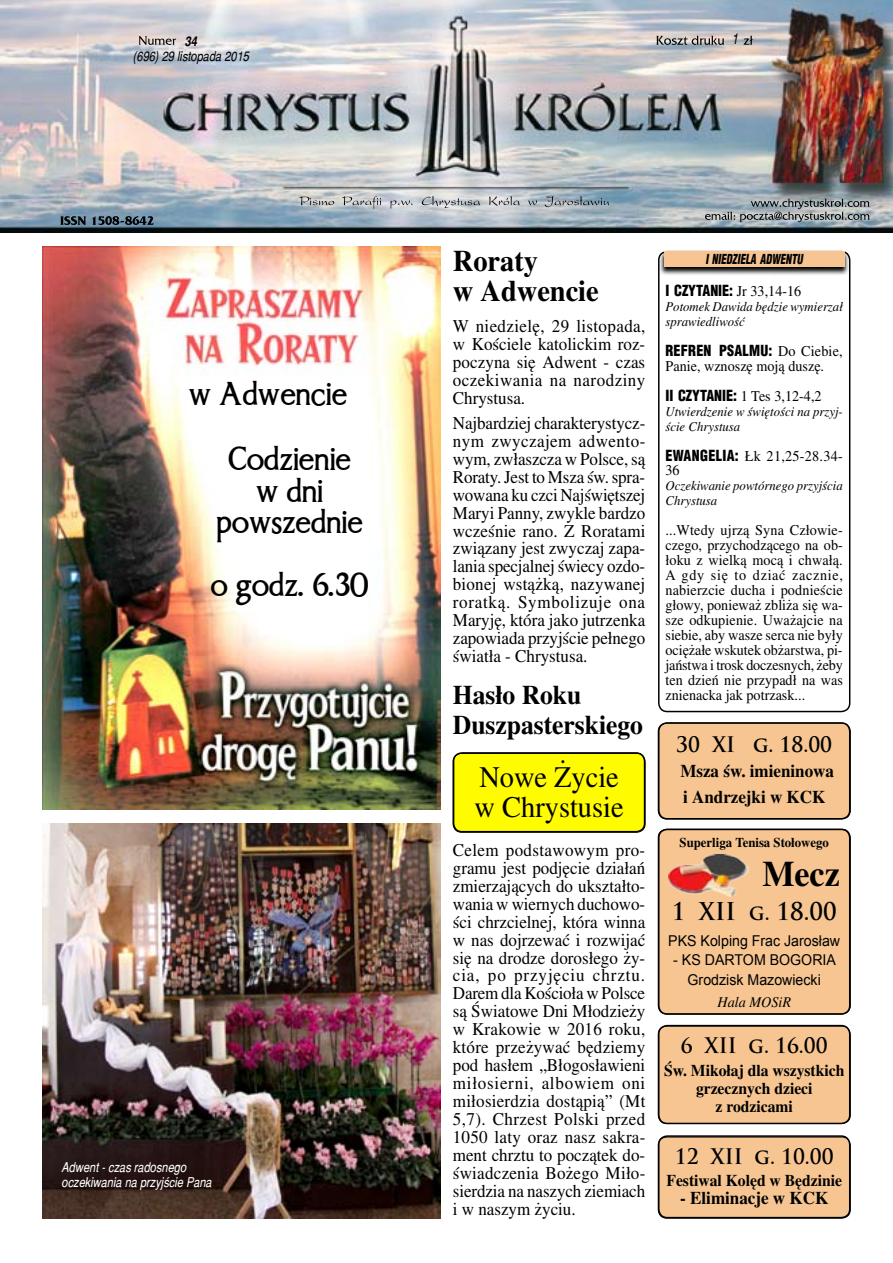
<style>
.page{position:relative;width:893px;height:1263px;background:#fff}
.page>*{position:absolute;margin:0;border:0;box-sizing:border-box;transform-origin:0 0}
.t1{font:700 35.85px "Toronto";color:#000;scale:.95 1}
.t2{font:700 32.85px/65.4px "EFN Dustin";color:#000;text-align:right;scale:.95 1}
.t3{font:29.85px/29.8px "Toronto";color:#000;scale:.95 1}
.t4{font:700 29.85px/29.8px "Toronto";color:#000;scale:.95 1}
.t5{font:700 26.85px/29.8px "Toronto";color:#000;scale:.95 1}
.t6{font:700 23.85px "Trajan Pro";color:#000;scale:.95 1}
.t7{font:700 20.85px "Trajan Pro";color:#000;scale:.95 1}
.t8{font:18px/18px "Toronto";color:#000;text-align:justify;scale:.95 1}
.t9{font:700 18px/25.3px "Toronto";color:#000;scale:.95 1}
.t10{font:700 16.5px/18px "Toronto";color:#000;text-align:center;scale:.95 1}
.t11{font:15px/15px "Toronto";color:#000;scale:.95 1}
.t12{font:15px/19.4px "Arial";color:#000;text-align:center;scale:.95 1}
.t13{font:900 15px "Switzerland Cond";letter-spacing:.015em;color:#000;scale:.95 1}
.t14{font:15px/15px "Toronto";letter-spacing:.02em;color:#000;scale:.95 1}
.t15{font:italic 15px "Toronto";color:#000;scale:.95 1}
.t16{font:italic 15px "Switzerland Narrow";color:#000}
.t17{font:italic 13.5px/15px "Toronto";color:#000;scale:.95 1}
.t18{font:italic 13.5px/15px "Switzerland Narrow";color:#fff}
.t19{font:700 13.5px "Toronto";color:#000;scale:.95 1}
.t20{font:italic 13.5px "Switzerland Narrow";color:#000}
.t21{font:italic 900 13.5px "Switzerland Cond";color:#000;scale:.8 1}
.t22{font:italic 700 13.5px "Switzerland Narrow";color:#000}
.s1{font-family:"Toronto";font-weight:400}
.s2{font-family:"Switzerland Cond";font-weight:900}
.s3{font-size:20.85px}
</style>
<div class="page">
<div style="left:453px;top:753px;width:192px;height:79px;background:#fffc00;border-radius:9px"></div>
<img style="left:0;top:0;width:893px;height:233px">
<svg style="left:60px;top:216px;width:94px;height:9px"></svg>
<svg style="left:705px;top:199px;width:165px;height:23px;background:#90999d"></svg>
<svg style="left:300px;top:196px;width:309px;height:13px;background:#afb6bb"></svg>
<svg style="left:139px;top:36px;width:37px;height:9px"></svg>
<svg style="left:656px;top:36px;width:96px;height:9px"></svg>
<div style="left:658px;top:251px;width:192px;height:461px;border:1px solid #000;border-radius:9px"></div>
<svg style="left:659px;top:251px;width:192px;height:34px"></svg>
<div style="left:664px;top:251px;width:180px;height:16px;background:#f6c591"></div>
<div style="left:658px;top:829px;width:192px;height:185px;background:#f6c591;border-radius:9px"></div>
<img style="left:669px;top:854px;width:79px;height:43px">
<div style="left:658px;top:829px;width:192px;height:186px;border:1px solid #000;border-radius:9px"></div>
<div style="left:658px;top:1137px;width:192px;height:81px;background:#f6c591;border-radius:9px"></div>
<div style="left:658px;top:1137px;width:192px;height:81px;border:1px solid #000;border-radius:9px"></div>
<div style="left:658px;top:1026px;width:192px;height:97px;background:#f6c591;border-radius:9px"></div>
<div style="left:658px;top:1135px;width:192px;height:83px;border:1px solid #000;border-radius:9px"></div>
<div style="left:658px;top:1025px;width:192px;height:99px;border:1px solid #000;border-radius:9px"></div>
<div style="left:658px;top:723px;width:192px;height:96px;background:#f6c591;border-radius:9px"></div>
<div style="left:658px;top:722px;width:192px;height:97px;border:1px solid #000;border-radius:9px"></div>
<img style="left:43px;top:247px;width:397px;height:563px">
<img style="left:43px;top:823px;width:397px;height:395px">
<div style="left:453px;top:752px;width:192px;height:80px;border:1px solid #000;border-radius:9px"></div>
<p class="t22" style="left:185px;top:34px;width:14px">34</p>
<p class="t16" style="left:731px;top:30px;width:8px">1</p>
<p class="t20" style="left:133px;top:49px;width:118px">(696) 29 listopada 2015</p>
<h2 class="t2" style="left:189px;top:361px;width:172px">w Adwencie<br>Codzienie</h2>
<h2 class="t2" style="left:217px;top:475px;width:156px;line-height:31.3px;text-align:center">w dni powszednie</h2>
<h2 class="t2" style="left:211px;top:552px;width:168px">o godz. 6.30</h2>
<p class="t18" style="left:62px;top:1160px;width:152px">Adwent - czas radosnego oczekiwania na przyjście Pana</p>
<h3 class="t4" style="left:453px;top:246px;width:155px">Roraty<br>w Adwencie</h3>
<p class="t8" style="left:453px;top:317px;width:204px">W niedzielę, 29 listopada, w Kościele katolickim roz&shy;poczyna się Adwent - czas oczekiwania na narodziny Chrystusa.</p>
<p class="t8" style="left:453px;top:414px;width:204px">Najbardziej charakterystycz&shy;nym zwyczajem adwento&shy;wym, zwłaszcza w Polsce, są Roraty. Jest to Msza św. spra&shy;wowana ku czci Najświętszej Maryi Panny, zwykle bardzo wcześnie rano. Z Roratami związany jest zwyczaj zapa&shy;lania specjalnej świecy ozdo&shy;bionej wstążką, nazywanej roratką. Symbolizuje ona Maryję, która jako jutrzenka zapowiada przyjście pełnego światła - Chrystusa.</p>
<h3 class="t5" style="left:453px;top:680px;width:202px">Hasło Roku<br>Duszpasterskiego</h3>
<h3 class="t3" style="left:475px;top:761px;width:158px">Nowe Życie w Chrystusie</h3>
<p class="t8" style="left:453px;top:841px;width:204px">Celem podstawowym pro&shy;gramu jest podjęcie działań zmierzających do ukształto&shy;wania w wiernych duchowo&shy;ści chrzcielnej, która winna w nas dojrzewać i rozwijać się na drodze dorosłego ży&shy;cia, po przyjęciu chrztu.<br>Darem dla Kościoła w Polsce są Światowe Dni Młodzieży w Krakowie w 2016 roku, które przeżywać będziemy pod hasłem „Błogosławieni miłosierni, albowiem oni miłosierdzia dostąpią” (Mt 5,7). Chrzest Polski przed 1050 laty oraz nasz sakra&shy;ment chrztu to początek do&shy;świadczenia Bożego Miło&shy;sierdzia na naszych ziemiach i w naszym życiu.</p>
<p class="t21" style="left:705px;top:251px;width:123px">I NIEDZIELA ADWENTU</p>
<p class="t13" style="left:665px;top:281px;width:145px">I CZYTANIE: <span class="s1">Jr 33,14-16</span></p>
<p class="t17" style="left:665px;top:299px;width:188px">Potomek Dawida będzie wymierzał sprawiedliwość</p>
<p class="t13" style="left:665px;top:341px;width:188px">REFREN PSALMU: <span class="s1">Do Ciebie,</span></p>
<p class="t11" style="left:665px;top:351px;width:169px;line-height:29.8px">Panie, wznoszę moją duszę.<br><span class="s2">II CZYTANIE:</span> 1 Tes 3,12-4,2</p>
<p class="t17" style="left:665px;top:404px;width:188px">Utwierdzenie w świętości na przyj&shy;ście Chrystusa</p>
<p class="t14" style="left:665px;top:448px;width:188px"><span class="s2">EWANGELIA:</span> Łk 21,25-28.34-<br>36</p>
<p class="t17" style="left:665px;top:478px;width:188px">Oczekiwanie powtórnego przyjścia<br>Chrystusa</p>
<p class="t11" style="left:665px;top:523px;width:188px;text-align:justify">...Wtedy ujrzą Syna Człowie&shy;czego, przychodzącego na ob&shy;łoku z wielką mocą i chwałą.<br>A gdy się to dziać zacznie, nabierzcie ducha i podnieście głowy, ponieważ zbliża się wa&shy;sze odkupienie. Uważajcie na siebie, aby wasze serca nie były ociężałe wskutek obżarstwa, pi&shy;jaństwa i trosk doczesnych, żeby ten dzień nie przypadł na was znienacka jak potrzask...</p>
<p class="t7" style="left:676px;top:731px;width:166px">30 XI g. 18.00</p>
<p class="t9" style="left:680px;top:758px;width:163px">Msza św. imieninowa i Andrzejki w KCK</p>
<p class="t19" style="left:680px;top:835px;width:159px">Superliga Tenisa Stołowego</p>
<h1 class="t1" style="left:762px;top:853px;width:83px">Mecz</h1>
<h3 class="t6" style="left:672px;top:897px;width:175px">1 XII <span class="s3">g.</span> 18.00</h3>
<p class="t12" style="left:668px;top:931px;width:182px">PKS Kolping Frac Jarosław</p>
<p class="t12" style="left:673px;top:950px;width:173px">- KS DARTOM BOGORIA<br>Grodzisk Mazowiecki</p>
<p class="t15" style="left:717px;top:993px;width:79px">Hala MOSiR</p>
<p class="t7" style="left:681px;top:1033px;width:156px">6 XII g. 16.00</p>
<p class="t10" style="left:664px;top:1061px;width:191px">Św. Mikołaj dla wszystkich grzecznych dzieci<br>z rodzicami</p>
<p class="t7" style="left:675px;top:1143px;width:169px">12 XII g. 10.00</p>
<p class="t10" style="left:666px;top:1171px;width:186px">Festiwal Kolęd w Będzinie</p>
<p class="t9" style="left:680px;top:1185px;width:157px">- Eliminacje w KCK</p>
</div>
